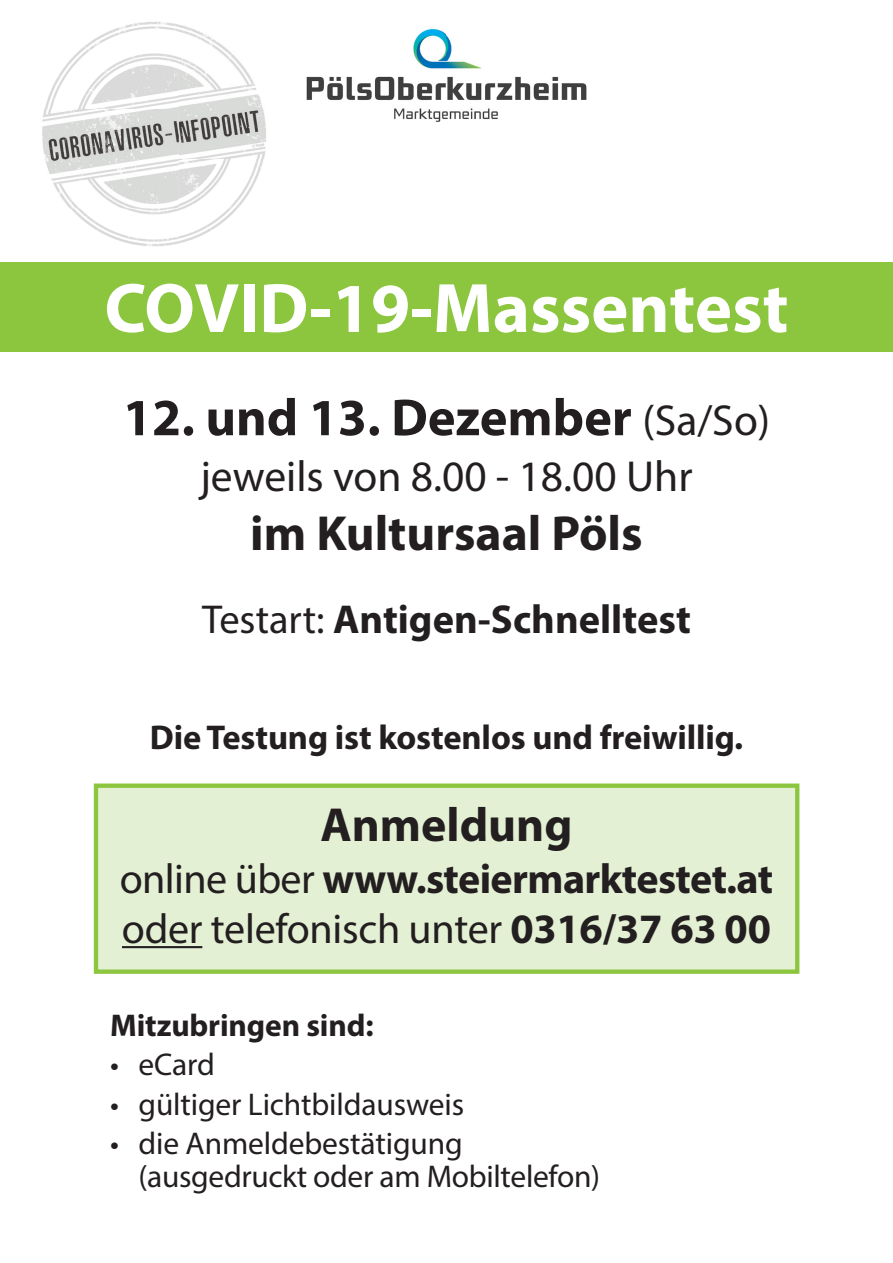
<style>
.page{position:relative;width:893px;height:1263px;background:#fff}
.page>*{position:absolute;margin:0;border:0;box-sizing:border-box;transform-origin:0 0}
.t1{font:700 70.5px "Myriad Pro";color:#fff}
.t2{font:700 52.5px "Myriad Pro";color:#231f20}
.t3{font:700 49.5px "Myriad Pro";color:#231f20}
.t4{font:700 48px "Myriad Pro";color:#231f20}
.t5{font:43.5px "Myriad Pro";color:#231f20}
.t6{font:700 42px/49.5px "Myriad Pro";letter-spacing:-.015em;color:#231f20}
.t7{font:700 40.5px "Myriad Pro";color:#231f20}
.t8{font:700 34.5px "Myriad Pro";letter-spacing:-.005em;color:#231f20}
.t9{font:31.5px/33px "Myriad Pro";letter-spacing:-.005em;color:#231f20}
.t10{font:700 31.5px "Myriad Pro";letter-spacing:-.005em;color:#231f20}
.s1{font-weight:400;font-size:43.5px}
.s2{font-weight:400}
</style>
<div class="page">
<img style="left:45px;top:22px;width:134px;height:87px">
<img style="left:179px;top:25px;width:87px;height:134px">
<img style="left:42px;top:109px;width:137px;height:100px">
<img style="left:179px;top:159px;width:85px;height:84px">
<img style="left:71px;top:209px;width:108px;height:38px">
<div style="left:0;top:263px;width:893px;height:89px;background:#8bc63e"></div>
<div style="left:94px;top:783px;width:705px;height:191px;background:#e4f0d4;border:4px solid #8bc63e"></div>
<hr style="left:122px;top:946px;width:80px;height:2px;background:#231f20">
<img style="left:306px;top:29px;width:281px;height:93px">
<h1 class="t1" style="left:104px;top:262px;width:685px">COVID-19-Massentest</h1>
<h2 class="t2" style="left:123px;top:383px;width:649px">12. und 13. Dezember <span class="s1">(Sa/So)</span></h2>
<h3 class="t5" style="left:200px;top:449px;width:494px">jeweils von 8.00 - 18.00 Uhr</h3>
<h3 class="t3" style="left:250px;top:501px;width:394px">im Kultursaal Pöls</h3>
<p class="t7" style="left:202px;top:593px;width:490px"><span class="s2">Testart:</span> Antigen-Schnelltest</p>
<p class="t8" style="left:150px;top:715px;width:595px">Die Testung ist kostenlos und freiwillig.</p>
<h3 class="t4" style="left:320px;top:793px;width:253px">Anmeldung</h3>
<h3 class="t6" style="left:120px;top:853px;width:655px"><span class="s2">online über</span> www.steiermarktestet.at <span class="s2">oder telefonisch unter</span> 0316/37 63 00</h3>
<p class="t10" style="left:110px;top:1005px;width:265px">Mitzubringen sind:</p>
<p class="t9" style="left:110px;top:1048px;width:106px">• eCard</p>
<p class="t9" style="left:110px;top:1087px;width:356px">• gültiger Lichtbildausweis</p>
<p class="t9" style="left:139px;top:1126px;width:463px;text-indent:-29px">• die Anmeldebestätigung (ausgedruckt oder am Mobiltelefon)</p>
</div>
